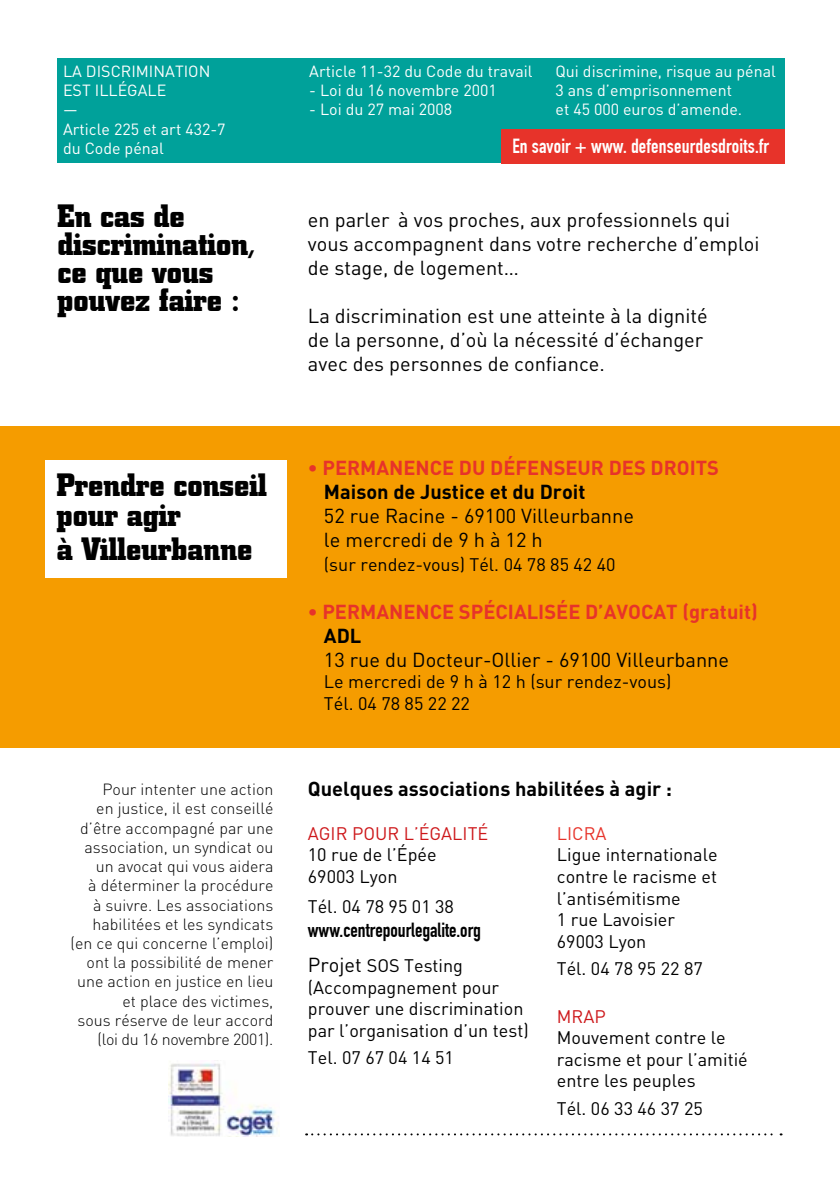
<style>
.page{position:relative;width:840px;height:1191px;background:#fff}
.page>*{position:absolute;margin:0;border:0;box-sizing:border-box;transform-origin:0 0}
.t1{font:700 32px/28px "City";color:#000}
.t2{font:20px/24px "DINVAINS";color:#000}
.t3{font:700 20px "DINVAINS";color:#e7332a}
.t4{font:700 20px "DINVAINS";color:#000}
.t5{font:700 20px "DIN Condensed";letter-spacing:.01em;color:#fff}
.t6{font:20px "DIN Engschrift LT";color:#000}
.t7{font:18px/21.6px "DINVAINS";color:#000}
.t8{font:18px "DINVAINS";color:#cd171a}
.t9{font:18px "DINVAINS";color:#e7332a}
.t10{font:300 16px/19.2px "DINVAINS";color:#000;text-align:right}
.t11{font:16px/19.2px "DINVAINS";color:#fff}
.s1{font-size:20px}
</style>
<div class="page">
<div style="left:0;top:426px;width:839px;height:321px;background:#f59c00"></div>
<div style="left:57px;top:58px;width:727px;height:105px;background:#00a19a"></div>
<div style="left:500px;top:129px;width:284px;height:34px;background:#e7332a"></div>
<div style="left:45px;top:461px;width:241px;height:117px;background:#fff"></div>
<svg style="left:306px;top:1133px;width:475px;height:2px"></svg>
<img style="left:168px;top:1060px;width:111px;height:76px">
<p class="t11" style="left:555px;top:61px;width:222px">Qui discrimine, risque au pénal<br>3 ans d’emprisonnement<br>et 45 000 euros d’amende.</p>
<p class="t5" style="left:512px;top:134px;width:258px">En savoir + www. defenseurdesdroits.fr</p>
<p class="t11" style="left:63px;top:61px;width:164px">LA DISCRIMINATION<br>EST ILLÉGALE<br>—<br>Article 225 et art 432-7 du Code pénal</p>
<p class="t11" style="left:309px;top:61px;width:225px">Article 11-32 du Code du travail</p>
<p class="t11" style="left:309px;top:80px;width:189px">- Loi du 16 novembre 2001</p>
<p class="t11" style="left:309px;top:100px;width:144px">- Loi du 27 mai 2008</p>
<h1 class="t1" style="left:57px;top:202px;width:199px">En cas de discrimination, ce que vous pouvez faire :</h1>
<p class="t2" style="left:308px;top:207px;width:453px">en parler à vos proches, aux professionnels qui vous accompagnent dans votre recherche d’emploi de stage, de logement…</p>
<p class="t2" style="left:308px;top:303px;width:401px">La discrimination est une atteinte à la dignité de la personne, d’où la nécessité d’échanger avec des personnes de confiance.</p>
<h1 class="t1" style="left:57px;top:471px;width:212px;line-height:30px">Prendre conseil pour agir</h1>
<h1 class="t1" style="left:57px;top:536px;width:197px">à Villeurbanne</h1>
<p class="t3" style="left:308px;top:454px;width:412px">• PERMANENCE DU DÉFENSEUR DES DROITS</p>
<p class="t4" style="left:324px;top:478px;width:263px">Maison de Justice et du Droit</p>
<p class="t2" style="left:324px;top:503px;width:311px">52 rue Racine - 69100 Villeurbanne le mercredi de 9 h à 12 h</p>
<p class="t7" style="left:324px;top:553px;width:293px">(sur rendez-vous) Tél. 04 78 85 42 40</p>
<p class="t3" style="left:308px;top:598px;width:451px">• PERMANENCE SPÉCIALISÉE D’AVOCAT (gratuit)</p>
<p class="t4" style="left:324px;top:622px;width:39px">ADL</p>
<p class="t2" style="left:324px;top:647px;width:406px">13 rue du Docteur-Ollier - 69100 Villeurbanne</p>
<p class="t7" style="left:324px;top:671px;width:349px">Le mercredi de 9 h à 12 h (sur rendez-vous)<br>Tél. 04 78 85 22 22</p>
<p class="t10" style="left:71px;top:779px;width:204px">Pour intenter une action<br>en justice, il est conseillé d’être accompagné par une association, un syndicat ou un avocat qui vous aidera<br>à déterminer la procédure<br>à suivre. Les associations habilitées et les syndicats (en ce qui concerne l’emploi) ont la possibilité de mener une action en justice en lieu et place des victimes,<br>sous réserve de leur accord (loi du 16 novembre 2001).</p>
<p class="t4" style="left:308px;top:776px;width:365px">Quelques associations habilitées à agir :</p>
<p class="t8" style="left:308px;top:822px;width:182px">AGIR POUR L’ÉGALITÉ</p>
<p class="t7" style="left:308px;top:843px;width:130px">10 rue de l’Épée<br>69003 Lyon</p>
<p class="t7" style="left:308px;top:895px;width:147px">Tél. 04 78 95 01 38</p>
<p class="t6" style="left:308px;top:918px;width:174px">www.centrepourlegalite.org</p>
<p class="t7" style="left:308px;top:954px;width:222px"><span class="s1">Projet</span> SOS Testing (Accompagnement pour prouver une discrimination par l’organisation d’un test)</p>
<p class="t7" style="left:308px;top:1046px;width:147px">Tel. 07 67 04 14 51</p>
<p class="t9" style="left:556px;top:822px;width:51px">LICRA</p>
<p class="t7" style="left:556px;top:843px;width:162px">Ligue internationale contre le racisme et l’antisémitisme<br>1 rue Lavoisier<br>69003 Lyon</p>
<p class="t7" style="left:556px;top:957px;width:147px">Tél. 04 78 95 22 87</p>
<p class="t8" style="left:556px;top:1005px;width:50px">MRAP</p>
<p class="t7" style="left:556px;top:1026px;width:192px">Mouvement contre le racisme et pour l’amitié entre les peuples</p>
<p class="t7" style="left:556px;top:1097px;width:147px">Tél. 06 33 46 37 25</p>
</div>
